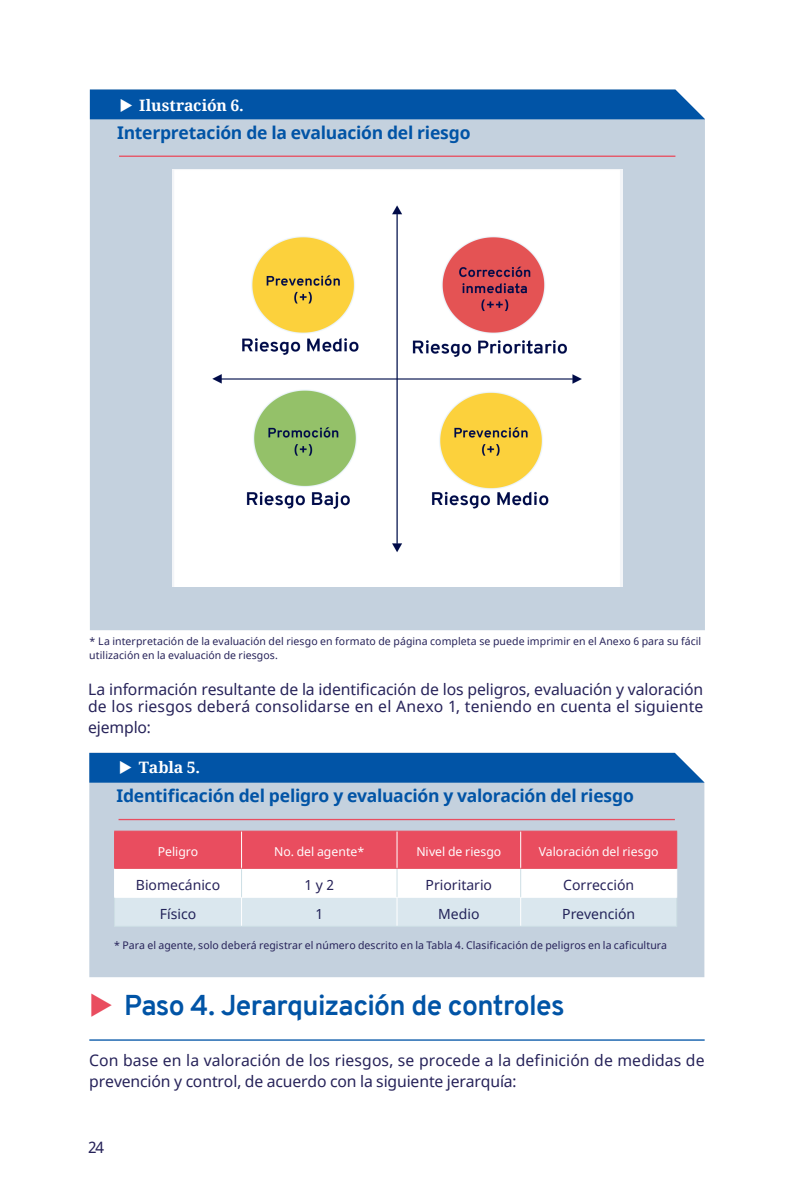
<style>
.page{position:relative;width:794px;height:1191px;background:#fff}
.page>*{position:absolute;margin:0;border:0;box-sizing:border-box;transform-origin:0 0}
.t1{font:700 28px "Overpass";letter-spacing:-.025em;color:#0154a6}
.Book_160x240_-_Sub_h{font:700 17.5px "Noto Sans";letter-spacing:-.015em;color:#0154a6}
.t2{font:15.75px/17.5px "Noto Sans";letter-spacing:-.005em;color:#262259}
.t3{font:700 15.75px "Noto Serif";letter-spacing:-.005em;color:#fff}
.Book_-_Table_body{font:14px "Noto Sans";color:#262259}
.t4{font:14px "Noto Sans";color:#222359}
.Book_-_Table_heading{font:12.25px "Noto Sans";color:#fff}
.t5{font:10.5px/14px "Noto Sans";letter-spacing:.005em;color:#262259}
</style>
<div class="page">
<div style="left:89px;top:752px;width:615px;height:225px;background:#c4d1de"></div>
<hr style="left:119px;top:819px;width:556px;height:1px;background:#e94d5f">
<hr style="left:114px;top:830px;width:127px;height:1px;background:#e94d5d">
<hr style="left:241px;top:830px;width:156px;height:1px;background:#e94d5d">
<hr style="left:397px;top:830px;width:123px;height:1px;background:#e94d5d">
<hr style="left:520px;top:830px;width:157px;height:1px;background:#e94d5d">
<svg style="left:114px;top:831px;width:563px;height:95px"></svg>
<hr style="left:114px;top:926px;width:127px;height:1px;background:#cddfe5">
<hr style="left:241px;top:926px;width:156px;height:1px;background:#cddfe5">
<hr style="left:397px;top:926px;width:123px;height:1px;background:#cddfe5">
<hr style="left:520px;top:926px;width:157px;height:1px;background:#cddfe5">
<hr style="left:89px;top:1039px;width:615px;height:1px;background:#0154a6">
<div style="left:90px;top:89px;width:615px;height:541px;background:#c4d1de"></div>
<hr style="left:119px;top:156px;width:556px;height:1px;background:#e94d5f">
<img style="left:173px;top:170px;width:449px;height:417px">
<div style="left:89px;top:753px;width:615px;height:29px;background:#0154a6"></div>
<div style="left:90px;top:90px;width:615px;height:29px;background:#0154a6"></div>
<p class="t3" style="left:139px;top:94px;width:106px">Ilustración 6.</p>
<p class="Book_160x240_-_Sub_h" style="left:117px;top:120px;width:355px">Interpretación de la evaluación del riesgo</p>
<p class="t5" style="left:89px;top:635px;width:613px">* La interpretación de la evaluación del riesgo en formato de página completa se puede imprimir en el Anexo 6 para su fácil utilización en la evaluación de riesgos.</p>
<p class="t2" style="left:88px;top:680px;width:617px">La información resultante de la identificación de los peligros, evaluación y valoración de los riesgos deberá consolidarse en el Anexo 1, teniendo en cuenta el siguiente</p>
<p class="t2" style="left:88px;top:719px;width:65px">ejemplo:</p>
<p class="t3" style="left:139px;top:756px;width:63px">Tabla 5.</p>
<p class="Book_160x240_-_Sub_h" style="left:117px;top:783px;width:519px">Identificación del peligro y evaluación y valoración del riesgo</p>
<p class="Book_-_Table_heading" style="left:158px;top:843px;width:42px">Peligro</p>
<p class="Book_-_Table_heading" style="left:274px;top:843px;width:92px">No. del agente*</p>
<p class="Book_-_Table_heading" style="left:416px;top:843px;width:87px">Nivel de riesgo</p>
<p class="Book_-_Table_heading" style="left:539px;top:843px;width:121px">Valoración del riesgo</p>
<p class="Book_-_Table_body" style="left:136px;top:875px;width:86px">Biomecánico</p>
<p class="Book_-_Table_body" style="left:304px;top:875px;width:31px">1 y 2</p>
<p class="Book_-_Table_body" style="left:425px;top:875px;width:68px">Prioritario</p>
<p class="Book_-_Table_body" style="left:563px;top:875px;width:72px">Corrección</p>
<p class="t4" style="left:160px;top:904px;width:38px">Físico</p>
<p class="t4" style="left:315px;top:904px;width:9px">1</p>
<p class="t4" style="left:438px;top:904px;width:43px">Medio</p>
<p class="t4" style="left:562px;top:904px;width:74px">Prevención</p>
<p class="t5" style="left:114px;top:939px;width:555px">* Para el agente, solo deberá registrar el número descrito en la Tabla 4. Clasificación de peligros en la caficultura</p>
<p class="t1" style="left:124px;top:984px;width:442px">Paso 4. Jerarquización de controles</p>
<p class="t2" style="left:89px;top:1050px;width:617px;line-height:21px">Con base en la valoración de los riesgos, se procede a la definición de medidas de prevención y control, de acuerdo con la siguiente jerarquía:</p>
<p class="t2" style="left:88px;top:1139px;width:17px">24</p>
</div>
